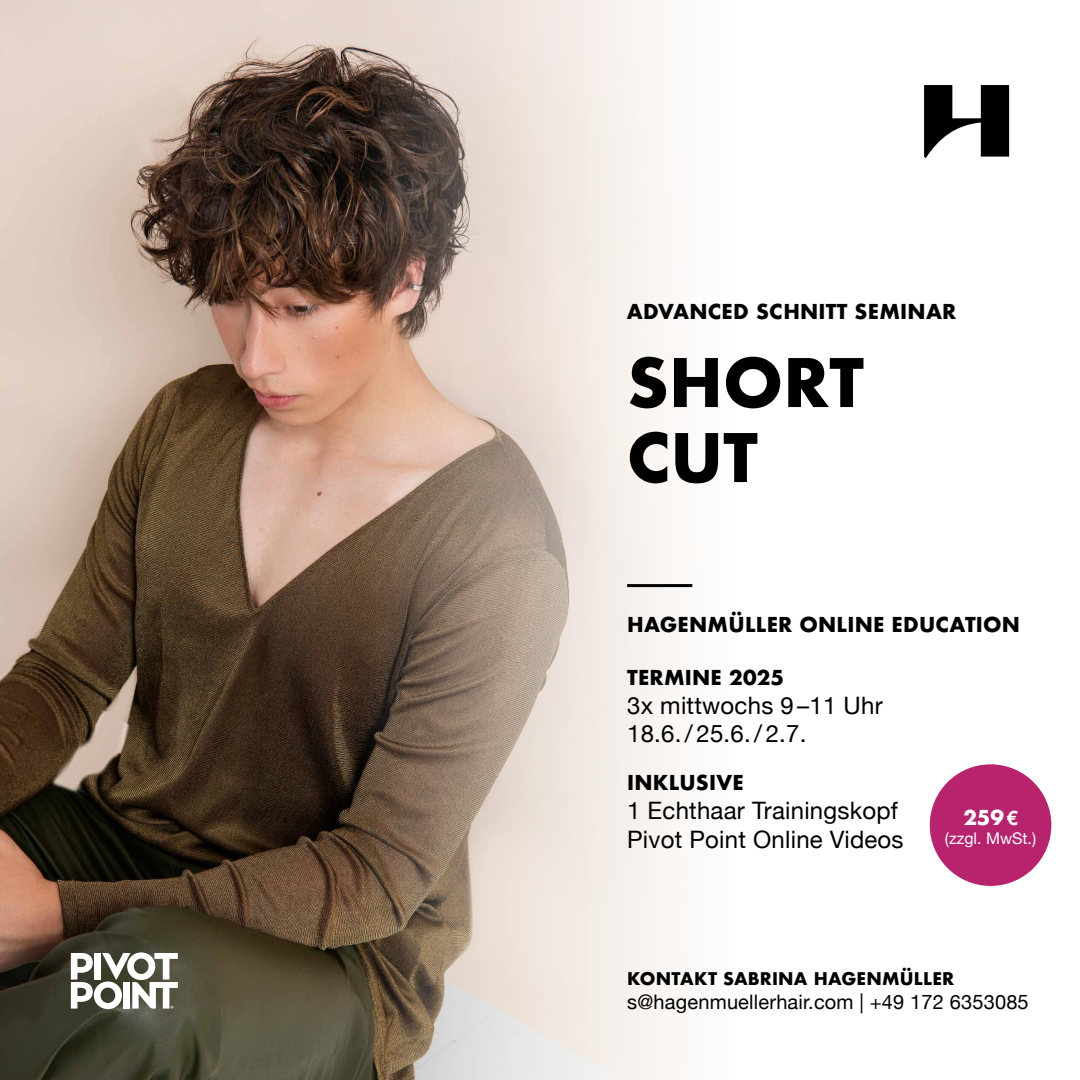
<style>
.page{position:relative;width:1080px;height:1080px;background:#fff}
.page>*{position:absolute;margin:0;border:0;box-sizing:border-box;transform-origin:0 0}
.t1{font:700 65px/75px "Futura";color:#000}
.t2{font:24px/28.8px "Helvetica Neue";letter-spacing:.01em;color:#000}
.t3{font:700 20px "Futura";letter-spacing:.01em;color:#000}
.t4{font:20px "Helvetica Neue";letter-spacing:.01em;color:#000}
.t5{font:700 20px "Futura";color:#fff}
.t6{font:700 17px "Futura";letter-spacing:.01em;color:#000}
.t7{font:16px "Helvetica Neue";color:#fff}
.s1{font-family:"Helvetica Neue"}
</style>
<div class="page">
<img style="left:0;top:0;width:693px;height:1080px">
<hr style="left:627px;top:584px;width:65px;height:3px;background:#000">
<svg style="left:71px;top:952px;width:107px;height:57px"></svg>
<div style="left:930px;top:764px;width:121px;height:122px;background:#b8236d;border-radius:50%"></div>
<svg style="left:924px;top:85px;width:85px;height:73px"></svg>
<p class="t3" style="left:627px;top:297px;width:331px">ADVANCED SCHNITT SEMINAR</p>
<h1 class="t1" style="left:627px;top:345px;width:239px">SHORT<br>CUT</h1>
<p class="t3" style="left:627px;top:610px;width:395px">HAGENMÜLLER ONLINE EDUCATION</p>
<p class="t3" style="left:627px;top:663px;width:159px">TERMINE 2025</p>
<p class="t2" style="left:627px;top:692px;width:257px">3x mittwochs 9 –11 Uhr<br>18.6./ 25.6./ 2.7.</p>
<p class="t3" style="left:627px;top:768px;width:118px">INKLUSIVE</p>
<p class="t2" style="left:627px;top:798px;width:278px">1 Echthaar Trainingskopf<br>Pivot Point Online Videos</p>
<p class="t5" style="left:963px;top:803px;width:56px">259<span class="s1">€</span></p>
<p class="t7" style="left:945px;top:827px;width:93px">(zzgl. MwSt.)</p>
<p class="t6" style="left:627px;top:966px;width:329px">KONTAKT SABRINA HAGENMÜLLER</p>
<p class="t4" style="left:627px;top:988px;width:403px">s@hagenmuellerhair.com | +49 172 6353085</p>
</div>
